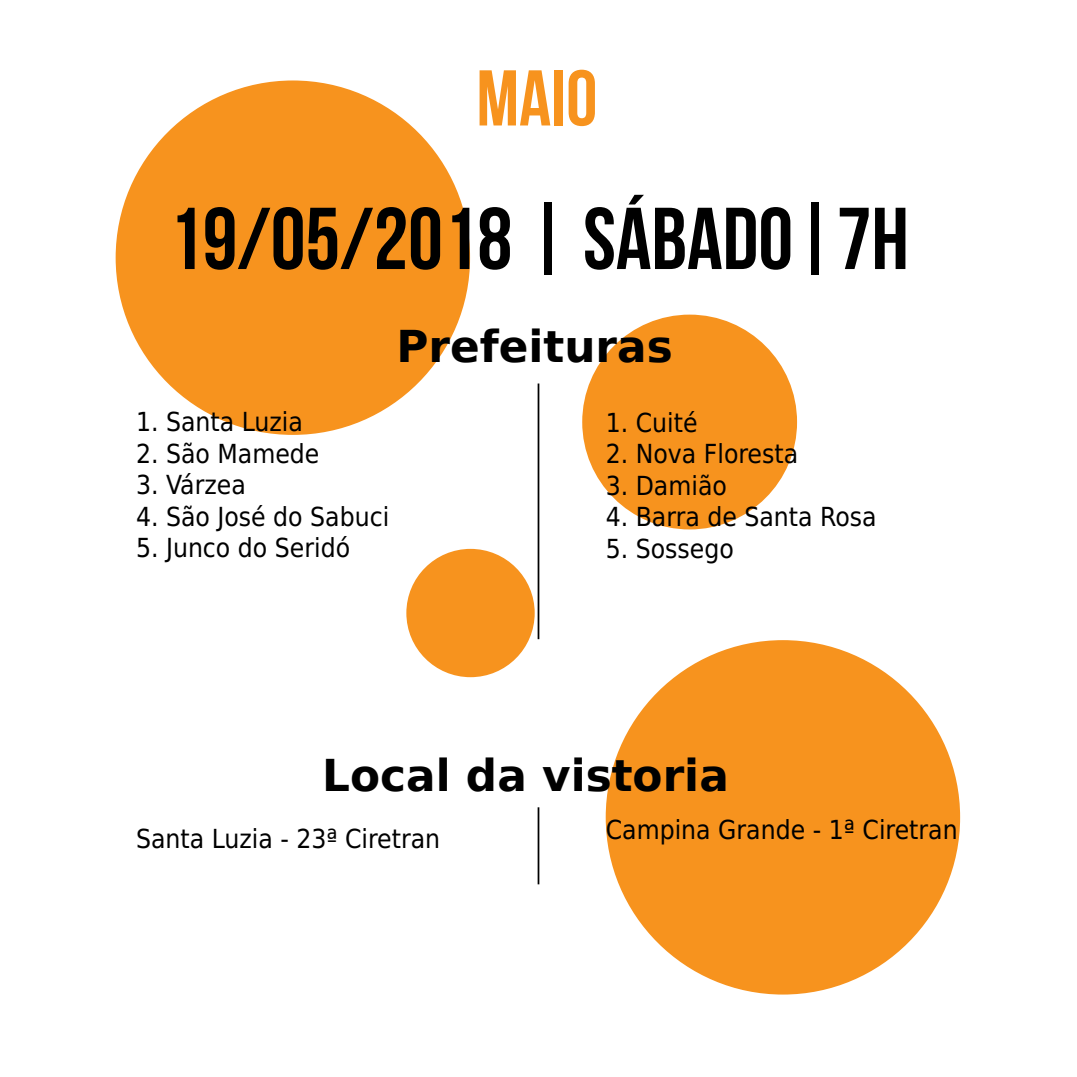
<style>
.page{position:relative;width:1077px;height:1077px;background:#fff}
.page>*{position:absolute;margin:0;border:0;box-sizing:border-box;transform-origin:0 0}
.t1{font:87.5px "Bebas Neue";color:#000}
.t2{font:78.75px "Bebas Neue";color:#f7931e}
.t3{font:700 43.75px "DejaVu Sans";color:#000}
.t4{font:26.25px "DejaVu Sans Condensed";color:#000}
</style>
<div class="page">
<div style="left:116px;top:80px;width:354px;height:355px;background:#f7931e;border-radius:50%"></div>
<div style="left:605px;top:640px;width:354px;height:354px;background:#f7931e;border-radius:50%"></div>
<div style="left:582px;top:314px;width:215px;height:215px;background:#f7931e;border-radius:50%"></div>
<div style="left:406px;top:548px;width:128px;height:129px;background:#f7931e;border-radius:50%"></div>
<hr style="left:537px;top:383px;width:2px;height:256px;background:#000">
<hr style="left:537px;top:807px;width:2px;height:77px;background:#000">
<h2 class="t2" style="left:476px;top:55px;width:122px">MAIO</h2>
<h1 class="t1" style="left:168px;top:191px;width:742px">19/05/2018 | SÁBADO|7H</h1>
<h3 class="t3" style="left:396px;top:310px;width:278px">Prefeituras</h3>
<p class="t4" style="left:136px;top:398px;width:168px">1. Santa Luzia</p>
<p class="t4" style="left:136px;top:430px;width:185px">2. São Mamede</p>
<p class="t4" style="left:136px;top:461px;width:111px">3. Várzea</p>
<p class="t4" style="left:136px;top:493px;width:255px">4. São José do Sabuci</p>
<p class="t4" style="left:136px;top:524px;width:216px">5. Junco do Seridó</p>
<p class="t4" style="left:605px;top:399px;width:93px">1. Cuité</p>
<p class="t4" style="left:605px;top:430px;width:194px">2. Nova Floresta</p>
<p class="t4" style="left:605px;top:462px;width:123px">3. Damião</p>
<p class="t4" style="left:605px;top:493px;width:272px">4. Barra de Santa Rosa</p>
<p class="t4" style="left:605px;top:525px;width:130px">5. Sossego</p>
<h3 class="t3" style="left:322px;top:739px;width:408px">Local da vistoria</h3>
<p class="t4" style="left:136px;top:815px;width:306px">Santa Luzia - 23ª Ciretran</p>
<p class="t4" style="left:605px;top:806px;width:353px">Campina Grande - 1ª Ciretran</p>
</div>
